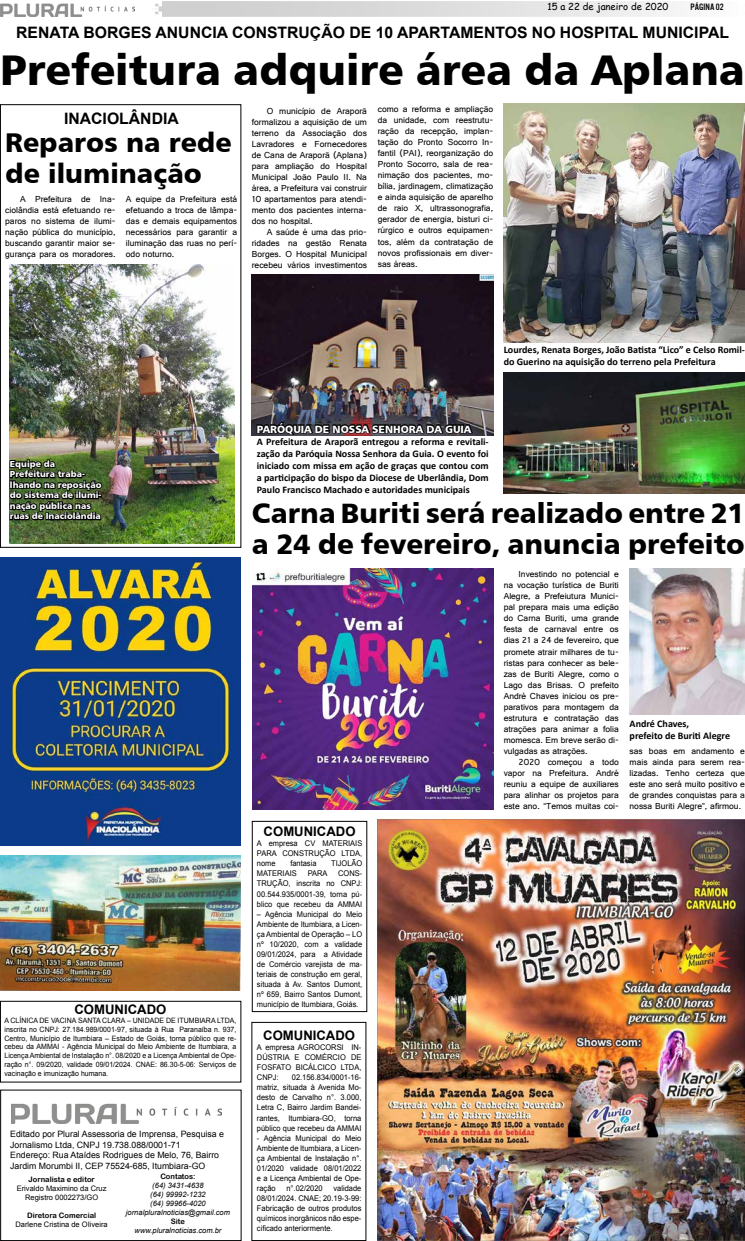
<style>
.page{position:relative;width:745px;height:1241px;background:#fff}
.page>*{position:absolute;margin:0;border:0;box-sizing:border-box;transform-origin:0 0}
.t1{font:42.88px "Humanist 777 BT Black B";color:#000}
.t2{font:28px/30.6px "Humanist 777 BT Black B";color:#000}
.t3{font:27.12px/30.6px "Humanist 777 BT Black B";color:#000}
.t4{font:700 15.75px "Arial";color:#000}
.t5{font:700 13.12px "Arial";color:#000}
.t6{font:10.5px "Humanist 777 BT Black B";color:#fff}
.t7{font:700 10.06px/12.1px "Calibri";color:#000}
.t8{font:9.62px "Comic Sans MS";color:#000}
.t9{font:9.62px "U.S.101";color:#000}
.t10{font:9.19px/11px "Gautami";color:#000;text-align:justify}
.t11{font:8.75px/10.5px "Arial";color:#000}
.t12{font:8.75px/10.5px "Humanist 777 BT Black B";color:#fff}
.t13{font:7.88px/10.1px "Arial";color:#000;text-align:justify;scale:.95 1}
.t14{font:italic 7.52px/9px "Arial";color:#000;text-align:center}
.t15{font:7.52px/9px "Arial";color:#000;text-align:center}
.t16{font:7.52px "Arial Rounded MT Bold";color:#000}
.t17{font:7.35px/8.8px "Arial";color:#000;text-align:justify;scale:.95 1}
</style>
<div class="page">
<svg style="left:155px;top:1px;width:520px;height:16px;background:#dedede"></svg>
<img style="left:0;top:3px;width:135px;height:14px">
<img style="left:11px;top:1103px;width:210px;height:19px">
<div style="left:0;top:1000px;width:241px;height:82px;border:1px solid #000"></div>
<div style="left:252px;top:820px;width:115px;height:191px;border:1px solid #000"></div>
<img style="left:377px;top:819px;width:367px;height:421px">
<img style="left:252px;top:568px;width:241px;height:241px">
<img style="left:629px;top:568px;width:115px;height:146px">
<img style="left:0;top:855px;width:240px;height:135px">
<img style="left:0;top:557px;width:240px;height:288px">
<div style="left:0;top:104px;width:241px;height:443px;border:1px solid #000"></div>
<img style="left:10px;top:264px;width:224px;height:279px">
<svg style="left:9px;top:458px;width:94px;height:65px;background:#273619"></svg>
<img style="left:503px;top:104px;width:241px;height:238px">
<img style="left:503px;top:373px;width:241px;height:120px">
<img style="left:252px;top:274px;width:241px;height:161px">
<img style="left:255px;top:388px;width:219px;height:48px">
<p class="t8" style="left:547px;top:0;width:122px">15 a 22 de janeiro de 2020</p>
<p class="t9" style="left:690px;top:1px;width:35px">PÁGINa 02</p>
<h3 class="t4" style="left:16px;top:22px;width:713px">RENATA BORGES ANUNCIA CONSTRUÇÃO DE 10 APARTAMENTOS NO HOSPITAL MUNICIPAL</h3>
<h1 class="t1" style="left:0;top:42px;width:746px">Prefeitura adquire área da Aplana</h1>
<h3 class="t4" style="left:64px;top:108px;width:116px">INACIOLÂNDIA</h3>
<h3 class="t3" style="left:5px;top:126px;width:228px">Reparos na rede de iluminação</h3>
<p class="t10" style="left:5px;top:193px;width:112px;text-indent:15px">A Prefeitura de Ina&shy;ciolândia está efetuando re&shy;paros no sistema de ilumi&shy;nação pública do município, buscando garantir maior se&shy;gurança para os moradores.</p>
<p class="t10" style="left:126px;top:193px;width:113px">A equipe da Prefeitura está efetuando a troca de lâmpa&shy;das e demais equipamentos necessários para garantir a iluminação das ruas no perí&shy;odo noturno.</p>
<p class="t10" style="left:252px;top:105px;width:117px;text-indent:15px">O município de Araporã formalizou a aquisição de um terreno da Associação dos Lavradores e Fornecedores de Cana de Araporã (Aplana) para ampliação do Hospital Municipal João Paulo II. Na área, a Prefeitura vai construir 10 apartamentos para atendi&shy;mento dos pacientes interna&shy;dos no hospital.</p>
<p class="t10" style="left:252px;top:226px;width:117px;text-indent:15px">A saúde é uma das prio&shy;ridades na gestão Renata Borges. O Hospital Municipal recebeu vários investimentos</p>
<p class="t10" style="left:377px;top:103px;width:117px">como a reforma e ampliação da unidade, com reestrutu&shy;ração da recepção, implan&shy;tação do Pronto Socorro In&shy;fantil (PAI), reorganização do Pronto Socorro, sala de rea&shy;nimação dos pacientes, mo&shy;bília, jardinagem, climatização e ainda aquisição de aparelho de raio X, ultrassonografia, gerador de energia, bisturi ci&shy;rúrgico e outros equipamen&shy;tos, além da contratação de novos profissionais em diver&shy;sas áreas.</p>
<p class="t7" style="left:503px;top:344px;width:243px">Lourdes, Renata Borges, João Batista “Lico” e Celso Romil&shy;do Guerino na aquisição do terreno pela Prefeitura</p>
<p class="t12" style="left:10px;top:458px;width:93px">Equipe da<br>Prefeitura traba&shy;lhando na reposição do sistema de ilumi&shy;nação pública nas ruas de Inaciolândia</p>
<h3 class="t5" style="left:74px;top:1000px;width:93px">COMUNICADO</h3>
<p class="t17" style="left:4px;top:1015px;width:245px">A CLÍNICA DE VACINA SANTA CLARA – UNIDADE DE ITUMBIARA LTDA, inscrita no CNPJ: 27.184.989/0001-97, situada à Rua Paranaíba n. 937, Centro, Município de Itumbiara – Estado de Goiás, torna público que re&shy;cebeu da AMMAI - Agência Municipal do Meio Ambiente de Itumbiara, a Licença Ambiental de Instalação n°. 08/2020 e a Licença Ambiental de Ope&shy;ração n°. 09/2020, validade 09/01/2024. CNAE: 86.30-5-06: Serviços de vacinação e imunização humana.</p>
<p class="t11" style="left:10px;top:1128px;width:215px">Editado por Plural Assessoria de Imprensa, Pesquisa e Jornalismo Ltda, CNPJ 19.738.088/0001-71<br>Endereço: Rua Ataídes Rodrigues de Melo, 76, Bairro Jardim Morumbi II, CEP 75524-685, Itumbiara-GO</p>
<p class="t16" style="left:29px;top:1174px;width:68px">Jornalista e editor</p>
<p class="t15" style="left:17px;top:1183px;width:91px">Erivaldo Maximino da Cruz<br>Registro 0002273/GO</p>
<p class="t16" style="left:27px;top:1210px;width:71px">Diretora Comercial</p>
<p class="t15" style="left:16px;top:1219px;width:94px">Darlene Cristina de OIiveira</p>
<p class="t16" style="left:160px;top:1171px;width:37px">Contatos:</p>
<p class="t14" style="left:126px;top:1180px;width:105px">(64) 3431-4638<br>(64) 99992-1232<br>(64) 99966-4020 jornalpluralnoticias@gmail.com</p>
<p class="t16" style="left:171px;top:1216px;width:16px">Site</p>
<p class="t14" style="left:134px;top:1225px;width:88px">www.pluralnoticias.com.br</p>
<p class="t6" style="left:256px;top:422px;width:216px">PARÓQUIA DE NOSSA SENHORA DA GUIA</p>
<p class="t7" style="left:256px;top:435px;width:233px;text-align:justify">A Prefeitura de Araporã entregou a reforma e revitali&shy;zação da Paróquia Nossa Senhora da Guia. O evento foi iniciado com missa em ação de graças que contou com a participação do bispo da Diocese de Uberlândia, Dom Paulo Francisco Machado e autoridades municipais</p>
<h2 class="t2" style="left:252px;top:497px;width:494px">Carna Buriti será realizado entre 21 a 24 de fevereiro, anuncia prefeito</h2>
<h3 class="t5" style="left:263px;top:822px;width:93px">COMUNICADO</h3>
<p class="t13" style="left:257px;top:838px;width:112px">A empresa CV MATERIAIS PARA CONSTRUÇÃO LTDA, nome</p>
<p class="t13" style="left:290px;top:858px;width:29px">fantasia</p>
<p class="t13" style="left:331px;top:858px;width:34px">TIJOLÃO</p>
<p class="t13" style="left:257px;top:868px;width:43px">MATERIAIS</p>
<p class="t13" style="left:307px;top:868px;width:22px">PARA</p>
<p class="t13" style="left:257px;top:868px;width:112px;text-indent:81px">CONS-TRUÇÃO, inscrita no CNPJ:<br>00.544.935/0001-39, torna pú&shy;blico que recebeu da AMMAI</p>
<p class="t13" style="left:257px;top:908px;width:112px">– Agência Municipal do Meio Ambiente de Itumbiara, a Licen&shy;ça Ambiental de Operação – LO nº 10/2020, com a validade 09/01/2024, para a Atividade de Comércio varejista de ma&shy;teriais de construção em geral, situada à Av. Santos Dumont, nº 659, Bairro Santos Dumont, município de Itumbiara, Goiás.</p>
<h3 class="t5" style="left:263px;top:1026px;width:93px">COMUNICADO</h3>
<p class="t13" style="left:257px;top:1042px;width:111px">A empresa AGROCORSI IN-DÚSTRIA E COMÉRCIO DE FOSFATO BICÁLCICO LTDA, CNPJ:</p>
<p class="t13" style="left:257px;top:1072px;width:111px;text-indent:35px">02.156.834/0001-16- matriz, situada à Avenida Mo&shy;desto de Carvalho n°. 3.000, Letra C, Bairro Jardim Bandei&shy;rantes, Itumbiara-GO, torna público que recebeu da AMMAI</p>
<p class="t13" style="left:257px;top:1132px;width:111px">- Agência Municipal do Meio Ambiente de Itumbiara, a Licen&shy;ça Ambiental de Instalação n°.<br>01/2020 validade 08/01/2022 e a Licença Ambiental de Ope&shy;ração</p>
<p class="t13" style="left:286px;top:1182px;width:40px">n°.02/2020</p>
<p class="t13" style="left:257px;top:1182px;width:111px;text-indent:77px">validade 08/01/2024. CNAE; 20.19-3-99:<br>Fabricação de outros produtos químicos inorgânicos não espe&shy;cificado anteriormente.</p>
<p class="t10" style="left:503px;top:568px;width:116px;text-indent:15px">Investindo no potencial e na vocação turística de Buriti Alegre, a Prefeiutura Munici&shy;pal prepara mais uma edição do Carna Buriti, uma grande festa de carnaval entre os dias 21 a 24 de fevereiro, que promete atrair milhares de tu&shy;ristas para conhecer as bele&shy;zas de Buriti Alegre, como o Lago das Brisas. O prefeito André Chaves iniciou os pre&shy;parativos para montagem da estrutura e contratação das atrações para animar a folia momesca. Em breve serão di&shy;vulgadas as atrações.</p>
<p class="t10" style="left:503px;top:756px;width:116px;text-indent:15px">2020 começou a todo vapor na Prefeitura. André reuniu a equipe de auxiliares para alinhar os projetos para este ano. “Temos muitas coi-</p>
<p class="t7" style="left:629px;top:717px;width:102px">André Chaves,<br>prefeito de Buriti Alegre</p>
<p class="t10" style="left:629px;top:744px;width:117px">sas boas em andamento e mais ainda para serem rea&shy;lizadas. Tenho certeza que este ano será muito positivo e de grandes conquistas para a nossa Buriti Alegre”, afirmou.</p>
</div>
